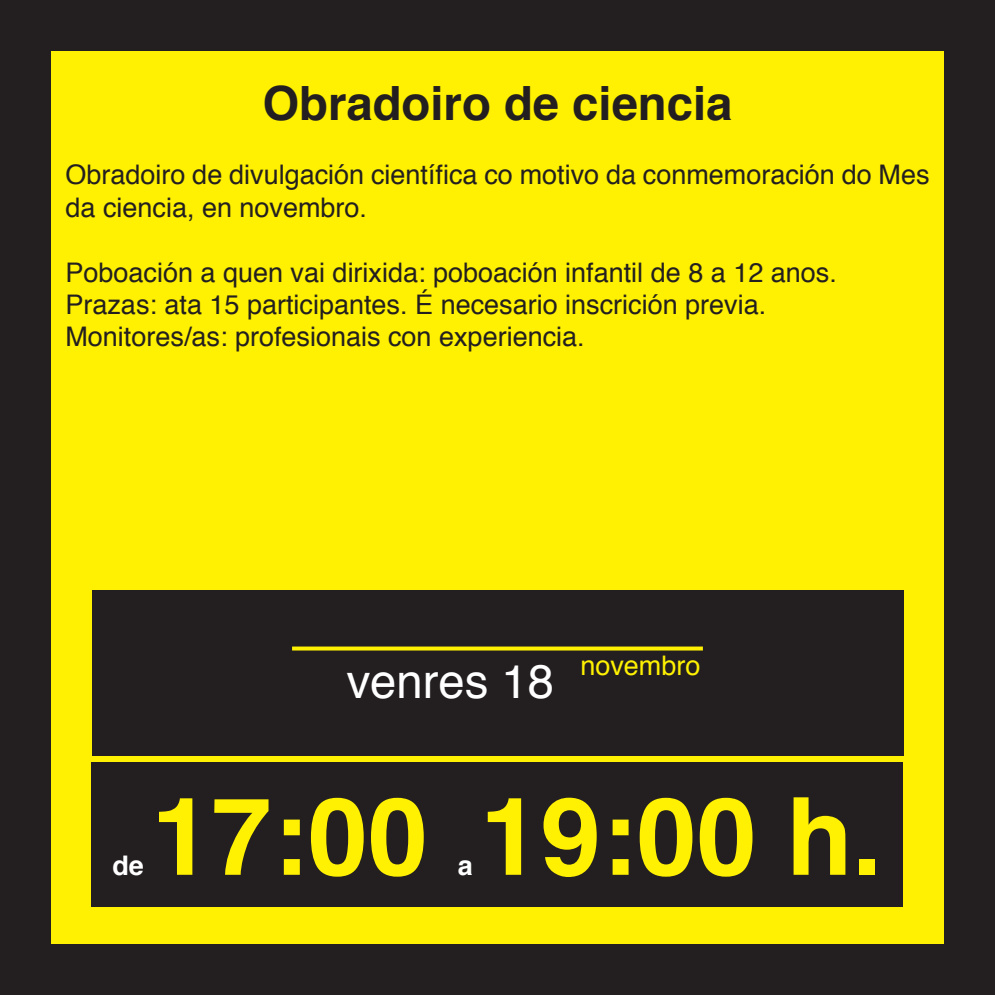
<style>
.page{position:relative;width:995px;height:995px;background:#231f20}
.page>*{position:absolute;margin:0;border:0;box-sizing:border-box;transform-origin:0 0}
.t1{font:700 108px "Helvetica";color:#fff101}
.t2{font:700 47.25px "Helvetica";color:#231f20}
.t3{font:47.25px "Helvetica";color:#fff}
.t4{font:27px/32.4px "Helvetica";color:#231f20}
.t5{font:27px "Helvetica";color:#fff101}
.t6{font:700 27px "Helvetica";color:#fff}
</style>
<div class="page">
<div style="left:51px;top:51px;width:893px;height:893px;background:#fff101"></div>
<div style="left:92px;top:763px;width:811px;height:144px;background:#231f20"></div>
<div style="left:92px;top:591px;width:811px;height:165px;background:#231f20"></div>
<svg style="left:292px;top:647px;width:411px;height:4px;background:#e4d804"></svg>
<h2 class="t2" style="left:262px;top:65px;width:472px">Obradoiro de ciencia</h2>
<p class="t4" style="left:65px;top:160px;width:866px">Obradoiro de divulgación científica co motivo da conmemoración do Mes da ciencia, en novembro.</p>
<p class="t4" style="left:65px;top:257px;width:773px">Poboación a quen vai dirixida: poboación infantil de 8 a 12 anos.<br>Prazas: ata 15 participantes. É necesario inscrición previa.<br>Monitores/as: profesionais con experiencia.</p>
<h2 class="t3" style="left:347px;top:645px;width:209px">venres 18</h2>
<p class="t5" style="left:580px;top:644px;width:122px">novembro</p>
<p class="t6" style="left:112px;top:843px;width:33px">de</p>
<h1 class="t1" style="left:152px;top:750px;width:278px">17:00</h1>
<p class="t6" style="left:458px;top:843px;width:17px">a</p>
<h1 class="t1" style="left:480px;top:750px;width:404px">19:00 h.</h1>
</div>
